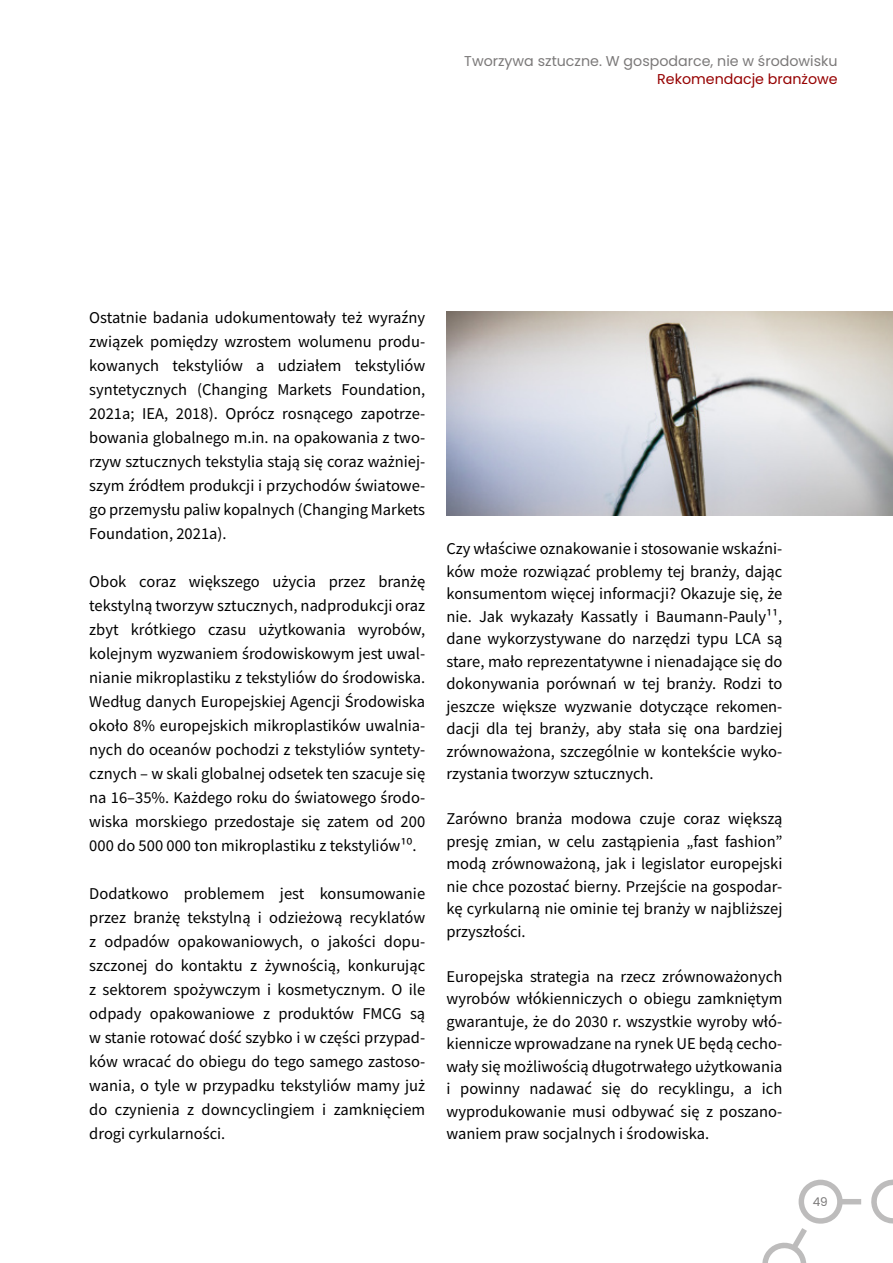
<style>
.page{position:relative;width:893px;height:1263px;background:#fff}
.page>*{position:absolute;margin:0;border:0;box-sizing:border-box;transform-origin:0 0}
.t1{font:16.5px/24px "Source Sans Pro";color:#000;text-align:justify}
.t2{font:14.25px "Poppins";color:#7b7979}
.t3{font:14.25px "Poppins";color:#960000}
.t4{font:12px "Poppins";color:#7b7979}
</style>
<div class="page">
<img style="left:446px;top:311px;width:447px;height:204px">
<svg style="left:762px;top:1179px;width:131px;height:84px"></svg>
<p class="t2" style="left:464px;top:51px;width:375px">Tworzywa sztuczne. W gospodarce, nie w środowisku</p>
<p class="t3" style="left:657px;top:69px;width:182px">Rekomendacje branżowe</p>
<p class="t1" style="left:89px;top:307px;width:337px">Ostatnie badania udokumentowały też wyraźny związek pomiędzy wzrostem wolumenu produ&shy;kowanych tekstyliów a udziałem tekstyliów syntetycznych (Changing Markets Foundation, 2021a; IEA, 2018). Oprócz rosnącego zapotrze&shy;bowania globalnego m.in. na opakowania z two&shy;rzyw sztucznych tekstylia stają się coraz ważniej&shy;szym źródłem produkcji i przychodów światowe&shy;go przemysłu paliw kopalnych (Changing Markets Foundation, 2021a).</p>
<p class="t1" style="left:89px;top:571px;width:337px">Obok coraz większego użycia przez branżę tekstylną tworzyw sztucznych, nadprodukcji oraz zbyt krótkiego czasu użytkowania wyrobów, kolejnym wyzwaniem środowiskowym jest uwal&shy;nianie mikroplastiku z tekstyliów do środowiska.<br>Według danych Europejskiej Agencji Środowiska około 8% europejskich mikroplastików uwalnia&shy;nych do oceanów pochodzi z tekstyliów syntety&shy;cznych – w skali globalnej odsetek ten szacuje się na 16–35%. Każdego roku do światowego środo&shy;wiska morskiego przedostaje się zatem od 200<br>000 do 500 000 ton mikroplastiku z tekstyliów¹⁰.</p>
<p class="t1" style="left:89px;top:883px;width:337px">Dodatkowo problemem jest konsumowanie przez branżę tekstylną i odzieżową recyklatów z odpadów opakowaniowych, o jakości dopu&shy;szczonej do kontaktu z żywnością, konkurując z sektorem spożywczym i kosmetycznym. O ile odpady opakowaniowe z produktów FMCG są w stanie rotować dość szybko i w części przypad&shy;ków wracać do obiegu do tego samego zastoso&shy;wania, o tyle w przypadku tekstyliów mamy już do czynienia z downcyclingiem i zamknięciem drogi cyrkularności.</p>
<p class="t1" style="left:446px;top:539px;width:337px;line-height:22.5px">Czy właściwe oznakowanie i stosowanie wskaźni&shy;ków może rozwiązać problemy tej branży, dając konsumentom więcej informacji? Okazuje się, że nie. Jak wykazały Kassatly i Baumann-Pauly¹¹, dane wykorzystywane do narzędzi typu LCA są stare, mało reprezentatywne i nienadające się do dokonywania porównań w tej branży. Rodzi to jeszcze większe wyzwanie dotyczące rekomen&shy;dacji dla tej branży, aby stała się ona bardziej zrównoważona, szczególnie w kontekście wyko&shy;rzystania tworzyw sztucznych.</p>
<p class="t1" style="left:446px;top:809px;width:337px;line-height:22.5px">Zarówno branża modowa czuje coraz większą presję zmian, w celu zastąpienia „fast fashion” modą zrównoważoną, jak i legislator europejski nie chce pozostać bierny. Przejście na gospodar&shy;kę cyrkularną nie ominie tej branży w najbliższej przyszłości.</p>
<p class="t1" style="left:446px;top:966px;width:337px;line-height:22.5px">Europejska strategia na rzecz zrównoważonych wyrobów włókienniczych o obiegu zamkniętym gwarantuje, że do 2030 r. wszystkie wyroby włó&shy;kiennicze wprowadzane na rynek UE będą cecho&shy;wały się możliwością długotrwałego użytkowania i powinny nadawać się do recyklingu, a ich wyprodukowanie musi odbywać się z poszano&shy;waniem praw socjalnych i środowiska.</p>
<p class="t4" style="left:813px;top:1193px;width:17px">49</p>
</div>
